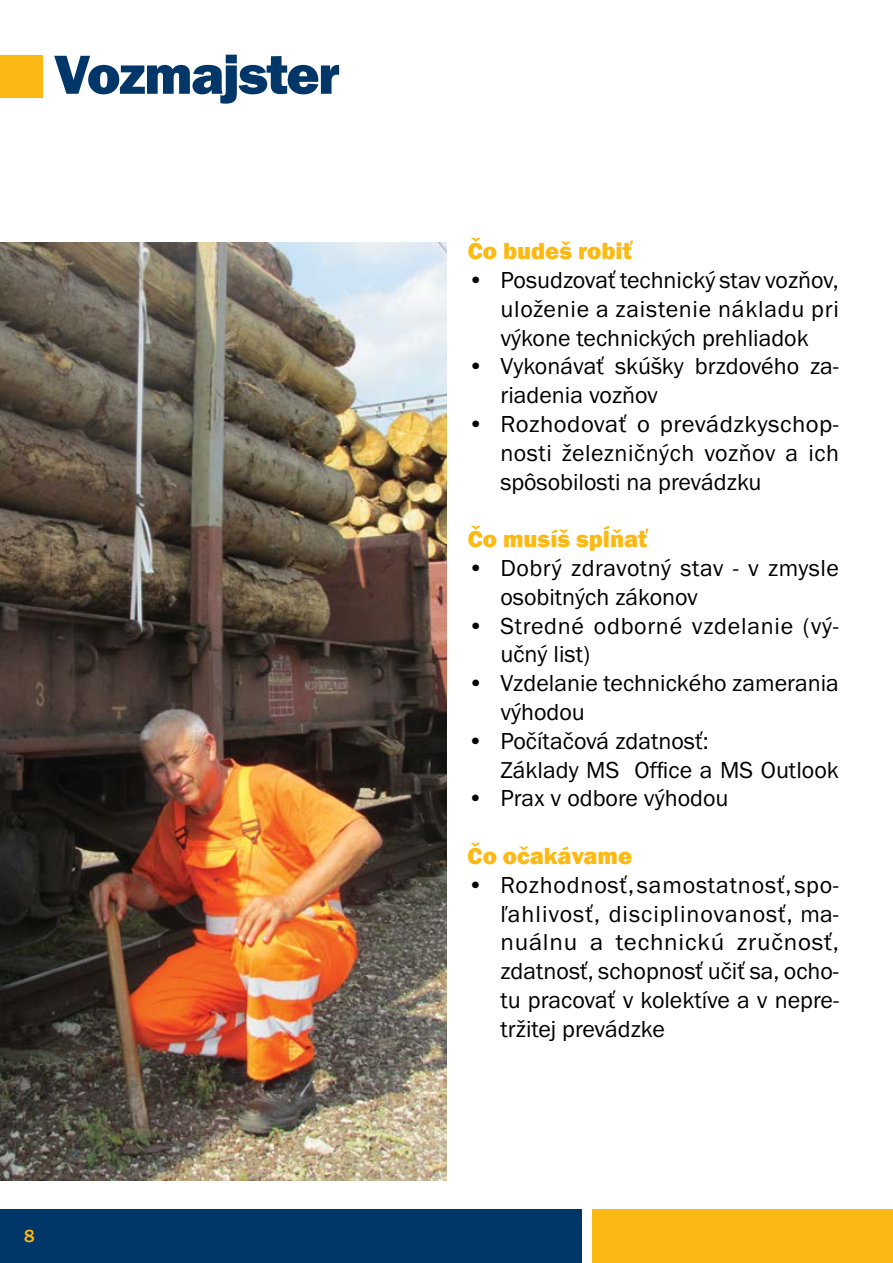
<style>
.page{position:relative;width:893px;height:1263px;background:#fff}
.page>*{position:absolute;margin:0;border:0;box-sizing:border-box;transform-origin:0 0}
.t1{font:800 57px "Franklin Gothic";letter-spacing:-.03em;color:#003768}
.t2{font:24px/28.8px "Franklin Got Itc TOT Boo";color:#000}
.t3{font:24px/28.8px "Franklin Got Itc TOT Boo";letter-spacing:.03em;color:#000}
.t4{font:800 24px "Franklin Gothic";color:#fdb913}
.t5{font:500 18px "Franklin Gothic";color:#fdb913}
</style>
<div class="page">
<div style="left:593px;top:1209px;width:300px;height:54px;background:#fdb913"></div>
<div style="left:0;top:1209px;width:582px;height:54px;background:#003768"></div>
<img style="left:0;top:242px;width:446px;height:938px">
<div style="left:0;top:55px;width:43px;height:43px;background:#fdb913"></div>
<h1 class="t1" style="left:54px;top:38px;width:287px">Vozmajster</h1>
<p class="t5" style="left:24px;top:1225px;width:12px">8</p>
<p class="t4" style="left:468px;top:236px;width:167px">Čo budeš robiť</p>
<p class="t2" style="left:500px;top:266px;width:340px;text-align:justify;text-indent:-33px">• Posudzovať technický stav vozňov, uloženie a zaistenie nákladu pri výkone technických prehliadok</p>
<p class="t2" style="left:500px;top:352px;width:340px;text-indent:-33px">• Vykonávať skúšky brzdového za&shy;riadenia vozňov</p>
<p class="t2" style="left:500px;top:410px;width:340px;text-align:justify;text-indent:-33px">• Rozhodovať o prevádzkyschop&shy;nosti železničných vozňov a ich spôsobilosti na prevádzku</p>
<p class="t4" style="left:468px;top:524px;width:182px">Čo musíš spĺňať</p>
<p class="t2" style="left:500px;top:554px;width:340px;text-indent:-33px">• Dobrý zdravotný stav - v zmysle osobitných zákonov</p>
<p class="t3" style="left:500px;top:612px;width:340px;text-indent:-33px">• Stredné odborné vzdelanie (vý&shy;učný list)</p>
<p class="t2" style="left:500px;top:669px;width:340px;text-indent:-33px">• Vzdelanie technického zamerania výhodou</p>
<p class="t2" style="left:500px;top:727px;width:340px;text-indent:-33px">• Počítačová zdatnosť:<br>Základy MS Office a MS Outlook</p>
<p class="t2" style="left:468px;top:784px;width:262px">• Prax v odbore výhodou</p>
<p class="t4" style="left:468px;top:840px;width:166px">Čo očakávame</p>
<p class="t2" style="left:500px;top:871px;width:340px;text-align:justify;text-indent:-33px">• Rozhodnosť, samostatnosť, spo&shy;ľahlivosť, disciplinovanosť, ma&shy;nuálnu a technickú zručnosť, zdatnosť, schopnosť učiť sa, ocho&shy;tu pracovať v kolektíve a v nepre&shy;tržitej prevádzke</p>
</div>
